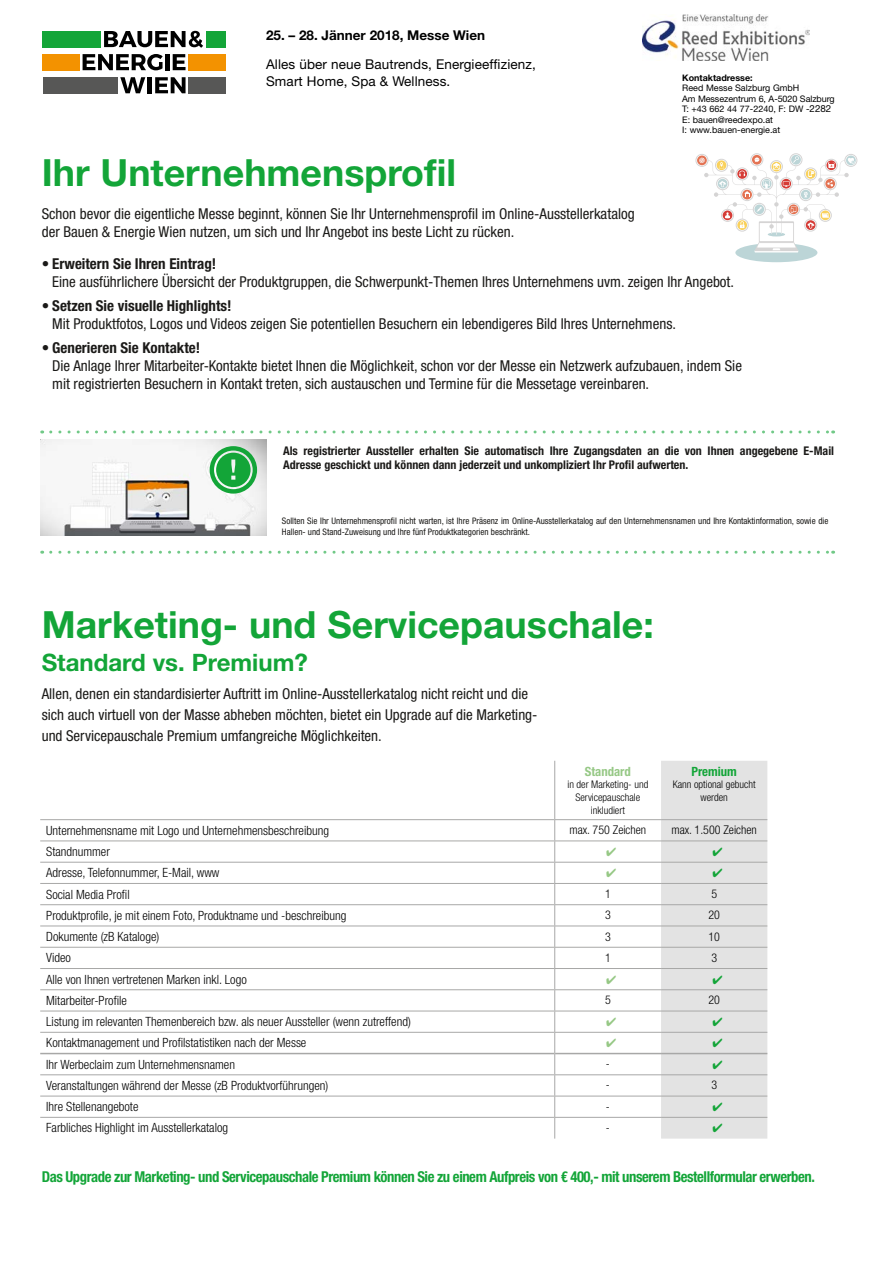
<style>
.page{position:relative;width:893px;height:1263px;background:#fff}
.page>*{position:absolute;margin:0;border:0;box-sizing:border-box;transform-origin:0 0}
.t1{font:700 37.5px "Helvetica Neue LT Pro";color:#13a538}
.t2{font:700 24px "Helvetica Neue LT Pro";color:#13a538}
.t3{font:condensed 15px/18px "Helvetica Neue LT Pro";color:#1b1a18}
.t4{font:700 condensed 15px "Helvetica Neue LT Pro";letter-spacing:-.03em;color:#13a538}
.t5{font:13.5px/16.2px "Helvetica Neue LT Pro";letter-spacing:.01em;color:#000}
.t6{font:700 13.5px "Helvetica Neue LT Pro";color:#000}
.t7{font:300 condensed 12.75px "Helvetica Neue LT Pro";color:#000}
.t8{font:700 condensed 12.75px "Helvetica Neue LT Pro";color:#96c885}
.t9{font:700 condensed 12.75px "Helvetica Neue LT Pro";color:#13a538}
.t10{font:700 condensed 12px/14.4px "Helvetica Neue LT Pro";color:#1b1a18}
.t11{font:300 condensed 12px "Helvetica Neue LT Pro";color:#000}
.t12{font:300 condensed 10.5px/12.6px "Helvetica Neue LT Pro";color:#000;text-align:center}
.t13{font:condensed 9px/10.8px "Helvetica Neue LT Pro";color:#1b1a18}
.t14{font:9px/10.5px "Helvetica Neue LT Pro";color:#000}
.t15{font:700 9px "Helvetica Neue LT Pro";color:#000}
.s1{font-size:9.75px}
.s2{font-weight:700}
</style>
<div class="page">
<svg style="left:104px;top:31px;width:99px;height:17px"></svg>
<svg style="left:83px;top:54px;width:80px;height:16px"></svg>
<hr style="left:165px;top:54px;width:4px;height:16px;background:#000">
<svg style="left:173px;top:54px;width:13px;height:16px"></svg>
<svg style="left:120px;top:77px;width:25px;height:16px"></svg>
<hr style="left:148px;top:77px;width:4px;height:16px;background:#000">
<svg style="left:155px;top:77px;width:31px;height:16px"></svg>
<div style="left:43px;top:31px;width:58px;height:16px;background:#13a538"></div>
<div style="left:206px;top:31px;width:19px;height:16px;background:#13a538"></div>
<div style="left:188px;top:77px;width:37px;height:16px;background:#575756"></div>
<div style="left:43px;top:77px;width:75px;height:16px;background:#575756"></div>
<div style="left:188px;top:54px;width:37px;height:16px;background:#f39200"></div>
<div style="left:43px;top:54px;width:37px;height:16px;background:#f39200"></div>
<img style="left:642px;top:14px;width:167px;height:46px">
<img style="left:40px;top:439px;width:227px;height:97px">
<svg style="left:210px;top:446px;width:47px;height:48px"></svg>
<svg style="left:51px;top:430px;width:783px;height:3px"></svg>
<svg style="left:51px;top:551px;width:783px;height:3px"></svg>
<hr style="left:40px;top:819px;width:515px;height:1px;background:#a8a8a7">
<hr style="left:555px;top:819px;width:106px;height:1px;background:#a8a8a7">
<hr style="left:40px;top:840px;width:515px;height:1px;background:#a8a8a7">
<hr style="left:555px;top:840px;width:106px;height:1px;background:#a8a8a7">
<hr style="left:40px;top:862px;width:515px;height:1px;background:#a8a8a7">
<hr style="left:555px;top:862px;width:106px;height:1px;background:#a8a8a7">
<hr style="left:40px;top:883px;width:515px;height:1px;background:#a8a8a7">
<hr style="left:555px;top:883px;width:106px;height:1px;background:#a8a8a7">
<hr style="left:40px;top:904px;width:515px;height:1px;background:#a8a8a7">
<hr style="left:555px;top:904px;width:106px;height:1px;background:#a8a8a7">
<hr style="left:40px;top:925px;width:515px;height:1px;background:#a8a8a7">
<hr style="left:555px;top:925px;width:106px;height:1px;background:#a8a8a7">
<hr style="left:40px;top:947px;width:515px;height:1px;background:#a8a8a7">
<hr style="left:555px;top:947px;width:106px;height:1px;background:#a8a8a7">
<hr style="left:40px;top:968px;width:515px;height:1px;background:#a8a8a7">
<hr style="left:555px;top:968px;width:106px;height:1px;background:#a8a8a7">
<hr style="left:40px;top:989px;width:515px;height:1px;background:#a8a8a7">
<hr style="left:555px;top:989px;width:106px;height:1px;background:#a8a8a7">
<hr style="left:40px;top:1011px;width:515px;height:1px;background:#a8a8a7">
<hr style="left:555px;top:1011px;width:106px;height:1px;background:#a8a8a7">
<hr style="left:40px;top:1032px;width:515px;height:1px;background:#a8a8a7">
<hr style="left:555px;top:1032px;width:106px;height:1px;background:#a8a8a7">
<hr style="left:40px;top:1074px;width:515px;height:1px;background:#a8a8a7">
<hr style="left:555px;top:1074px;width:106px;height:1px;background:#a8a8a7">
<hr style="left:40px;top:1096px;width:515px;height:1px;background:#a8a8a7">
<hr style="left:555px;top:1096px;width:106px;height:1px;background:#a8a8a7">
<hr style="left:40px;top:1117px;width:515px;height:1px;background:#a8a8a7">
<hr style="left:555px;top:1117px;width:106px;height:1px;background:#a8a8a7">
<hr style="left:40px;top:1053px;width:514px;height:1px;background:#a8a8a7">
<hr style="left:555px;top:1053px;width:106px;height:1px;background:#a8a8a7">
<hr style="left:554px;top:761px;width:1px;height:58px;background:#a8a8a7">
<svg style="left:554px;top:820px;width:1px;height:318px"></svg>
<div style="left:759px;top:221px;width:35px;height:21px;background:#d5d4d4"></div>
<div style="left:760px;top:223px;width:33px;height:18px;background:#fff"></div>
<hr style="left:768px;top:232px;width:17px;height:4px;background:#bcd5d7;border-radius:50%">
<div style="left:735px;top:243px;width:82px;height:19px;background:#bcd5d7;border-radius:50%"></div>
<svg style="left:754px;top:242px;width:44px;height:10px"></svg>
<div style="left:751px;top:153px;width:12px;height:13px;border:1px solid #d5d4d4;border-radius:50%"></div>
<div style="left:696px;top:154px;width:12px;height:13px;border:1px solid #d5d4d4;border-radius:50%"></div>
<svg style="left:697px;top:155px;width:10px;height:10px"></svg>
<div style="left:790px;top:153px;width:12px;height:13px;border:1px solid #d5d4d4;border-radius:50%"></div>
<div style="left:791px;top:155px;width:10px;height:10px;background:#bcd5d7;border-radius:50%"></div>
<div style="left:845px;top:154px;width:12px;height:13px;border:1px solid #d5d4d4;border-radius:50%"></div>
<svg style="left:846px;top:155px;width:10px;height:10px"></svg>
<svg style="left:699px;top:156px;width:155px;height:79px"></svg>
<svg style="left:661px;top:761px;width:106px;height:377px;background:#e0e0e0"></svg>
<p class="t6" style="left:266px;top:27px;width:221px">25. – 28. Jänner 2018, Messe Wien</p>
<p class="t5" style="left:266px;top:56px;width:271px">Alles über neue Bautrends, Energieeffizienz,<br>Smart Home, Spa &amp; Wellness.</p>
<p class="t15" style="left:682px;top:72px;width:72px">Kontaktadresse:</p>
<p class="t14" style="left:682px;top:83px;width:154px">Reed Messe Salzburg GmbH<br>Am Messezentrum 6, A-5020 Salzburg<br>T: +43 662 44 77-2240, F: DW -<span class="s1">2282<br></span>E: bauen@reedexpo.at<br>I: www.bauen-energie.at</p>
<h1 class="t1" style="left:42px;top:149px;width:416px">Ihr Unternehmensprofil</h1>
<p class="t3" style="left:42px;top:205px;width:594px">Schon bevor die eigentliche Messe beginnt, können Sie Ihr Unternehmensprofil im Online-Ausstellerkatalog der Bauen &amp; Energie Wien nutzen, um sich und Ihr Angebot ins beste Licht zu rücken.</p>
<p class="t3" style="left:52px;top:254px;width:683px;text-indent:-11px">• <span class="s2">Erweitern Sie Ihren Eintrag!<br></span>Eine ausführlichere Übersicht der Produktgruppen, die Schwerpunkt-Themen Ihres Unternehmens uvm. zeigen Ihr Angebot.</p>
<p class="t3" style="left:52px;top:296px;width:625px;text-indent:-11px">• <span class="s2">Setzen Sie visuelle Highlights!<br></span>Mit Produktfotos, Logos und Videos zeigen Sie potentiellen Besuchern ein lebendigeres Bild Ihres Unternehmens.</p>
<p class="t3" style="left:52px;top:338px;width:691px;text-indent:-11px">• <span class="s2">Generieren Sie Kontakte!<br></span>Die Anlage Ihrer Mitarbeiter-Kontakte bietet Ihnen die Möglichkeit, schon vor der Messe ein Netzwerk aufzubauen, indem Sie mit registrierten Besuchern in Kontakt treten, sich austauschen und Termine für die Messetage vereinbaren.</p>
<p class="t10" style="left:283px;top:443px;width:553px">Als registrierter Aussteller erhalten Sie automatisch Ihre Zugangsdaten an die von Ihnen angegebene E-Mail<br>Adresse geschickt und können dann jederzeit und unkompliziert Ihr Profil aufwerten.</p>
<p class="t13" style="left:282px;top:516px;width:548px">Sollten Sie Ihr Unternehmensprofil nicht warten, ist Ihre Präsenz im Online-Ausstellerkatalog auf den Unternehmensnamen und Ihre Kontaktinformation, sowie die<br>Hallen- und Stand-Zuweisung und Ihre fünf Produktkategorien beschränkt.</p>
<h1 class="t1" style="left:42px;top:600px;width:614px">Marketing- und Servicepauschale:</h1>
<h2 class="t2" style="left:42px;top:647px;width:268px">Standard vs. Premium?</h2>
<p class="t3" style="left:42px;top:683px;width:497px;line-height:21px">Allen, denen ein standardisierter Auftritt im Online-Ausstellerkatalog nicht reicht und die sich auch virtuell von der Masse abheben möchten, bietet ein Upgrade auf die Marketing&shy;und Servicepauschale Premium umfangreiche Möglichkeiten.</p>
<p class="t8" style="left:585px;top:764px;width:48px">Standard</p>
<p class="t12" style="left:567px;top:778px;width:82px">in der Marketing- und<br>Servicepauschale inkludiert</p>
<p class="t9" style="left:691px;top:764px;width:47px">Premium</p>
<p class="t12" style="left:673px;top:778px;width:84px">Kann optional gebucht werden</p>
<p class="t7" style="left:46px;top:823px;width:284px">Unternehmensname mit Logo und Unternehmensbeschreibung</p>
<p class="t11" style="left:569px;top:823px;width:78px">max. 750 Zeichen</p>
<p class="t11" style="left:671px;top:823px;width:87px">max. 1.500 Zeichen</p>
<p class="t7" style="left:46px;top:844px;width:65px">Standnummer</p>
<p class="t7" style="left:46px;top:865px;width:175px">Adresse, Telefonnummer, E-Mail, www</p>
<p class="t7" style="left:46px;top:887px;width:85px">Social Media Profil</p>
<p class="t11" style="left:605px;top:887px;width:7px">1</p>
<p class="t11" style="left:711px;top:887px;width:7px">5</p>
<p class="t7" style="left:46px;top:908px;width:302px">Produktprofile, je mit einem Foto, Produktname und -beschreibung</p>
<p class="t11" style="left:605px;top:908px;width:7px">3</p>
<p class="t11" style="left:708px;top:908px;width:13px">20</p>
<p class="t7" style="left:46px;top:929px;width:115px">Dokumente (zB Kataloge)</p>
<p class="t11" style="left:605px;top:929px;width:7px">3</p>
<p class="t11" style="left:708px;top:929px;width:13px">10</p>
<p class="t7" style="left:46px;top:950px;width:26px">Video</p>
<p class="t11" style="left:605px;top:951px;width:7px">1</p>
<p class="t11" style="left:711px;top:951px;width:7px">3</p>
<p class="t7" style="left:46px;top:972px;width:202px">Alle von Ihnen vertretenen Marken inkl. Logo</p>
<p class="t7" style="left:46px;top:993px;width:82px">Mitarbeiter-Profile</p>
<p class="t11" style="left:605px;top:993px;width:7px">5</p>
<p class="t11" style="left:708px;top:993px;width:13px">20</p>
<p class="t7" style="left:46px;top:1014px;width:366px">Listung im relevanten Themenbereich bzw. als neuer Aussteller (wenn zutreffend)</p>
<p class="t7" style="left:46px;top:1035px;width:262px">Kontaktmanagement und Profilstatistiken nach der Messe</p>
<p class="t7" style="left:46px;top:1057px;width:190px">Ihr Werbeclaim zum Unternehmensnamen</p>
<p class="t11" style="left:606px;top:1057px;width:5px">-</p>
<p class="t7" style="left:46px;top:1078px;width:284px">Veranstaltungen während der Messe (zB Produktvorführungen)</p>
<p class="t11" style="left:606px;top:1078px;width:5px">-</p>
<p class="t11" style="left:711px;top:1078px;width:7px">3</p>
<p class="t7" style="left:46px;top:1099px;width:94px">Ihre Stellenangebote</p>
<p class="t11" style="left:606px;top:1099px;width:5px">-</p>
<p class="t7" style="left:46px;top:1120px;width:183px">Farbliches Highlight im Ausstellerkatalog</p>
<p class="t11" style="left:606px;top:1121px;width:5px">-</p>
<p class="t4" style="left:42px;top:1168px;width:775px">Das Upgrade zur Marketing- und Servicepauschale Premium können Sie zu einem Aufpreis von € 400,- mit unserem Bestellformular erwerben.</p>
</div>
